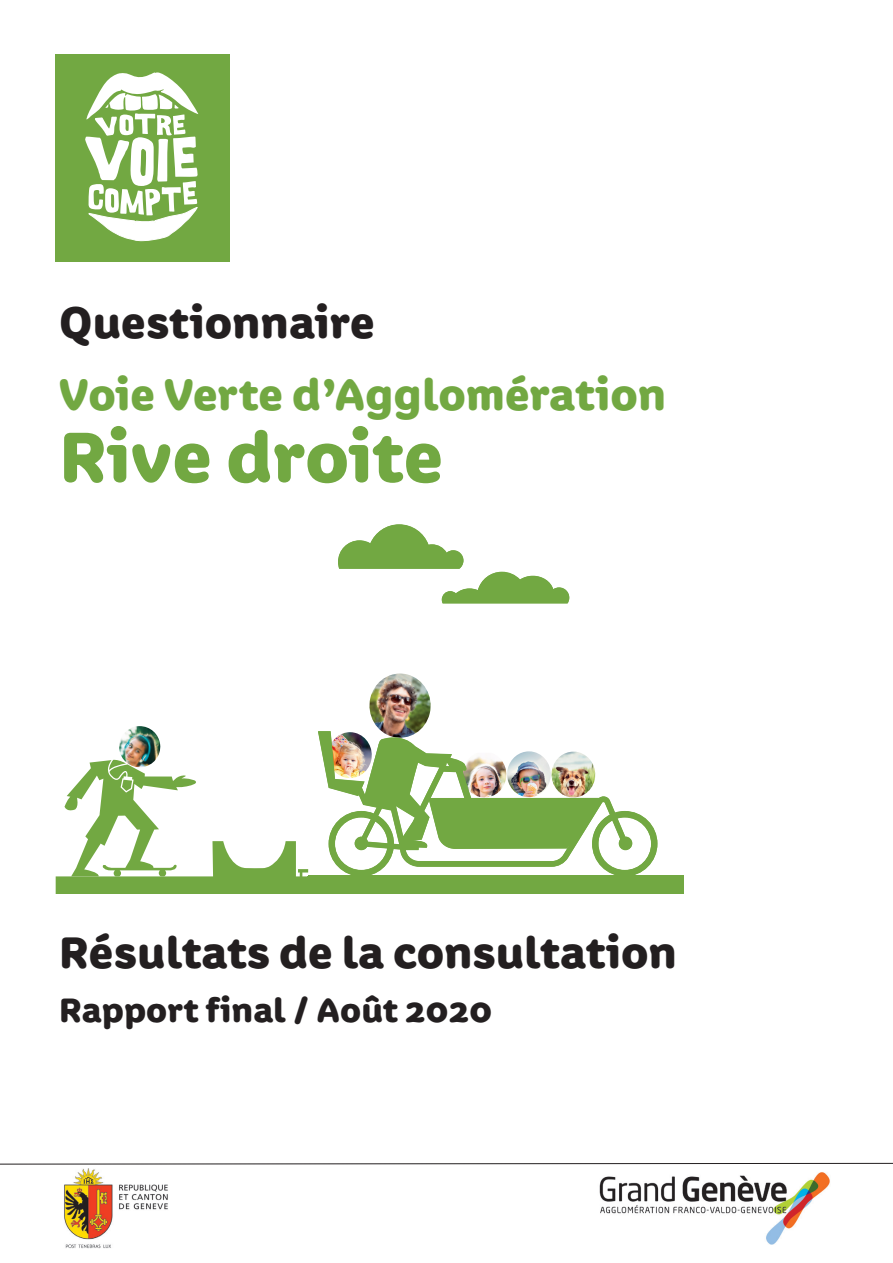
<style>
.page{position:relative;width:893px;height:1263px;background:#fff}
.page>*{position:absolute;margin:0;border:0;box-sizing:border-box;transform-origin:0 0}
.t1{font:900 72px "Colette";color:#72a842}
.t2{font:900 45px "Colette";color:#231f20}
.t3{font:900 45px "Colette";color:#72a842}
.t4{font:900 34.5px "Colette";color:#231f20}
</style>
<div class="page">
<img style="left:119px;top:726px;width:42px;height:34px">
<img style="left:599px;top:1172px;width:231px;height:73px">
<svg style="left:0;top:1162px;width:893px;height:3px"></svg>
<img style="left:369px;top:673px;width:62px;height:58px">
<svg style="left:318px;top:731px;width:339px;height:145px"></svg>
<div style="left:308px;top:876px;width:375px;height:17px;background:#72a842"></div>
<svg style="left:338px;top:524px;width:231px;height:79px"></svg>
<div style="left:55px;top:54px;width:174px;height:207px;background:#72a842"></div>
<svg style="left:85px;top:72px;width:114px;height:169px"></svg>
<svg style="left:56px;top:760px;width:252px;height:133px"></svg>
<img style="left:64px;top:1169px;width:104px;height:79px">
<p class="t2" style="left:59px;top:290px;width:317px">Questionnaire</p>
<p class="t3" style="left:59px;top:362px;width:608px">Voie Verte d’Agglomération</p>
<h1 class="t1" style="left:59px;top:406px;width:385px">Rive droite</h1>
<p class="t2" style="left:59px;top:920px;width:619px">Résultats de la consultation</p>
<p class="t4" style="left:59px;top:985px;width:435px">Rapport final / Août 2020</p>
</div>
